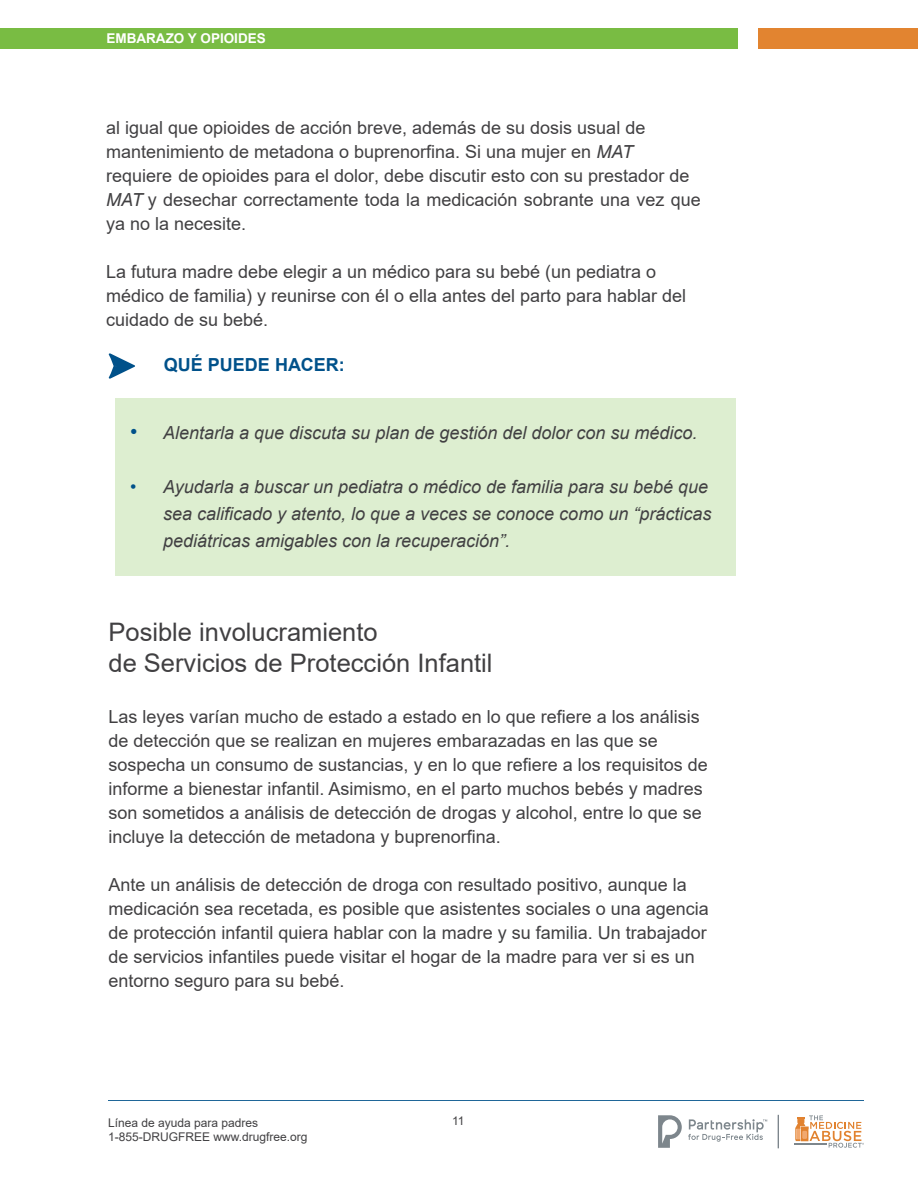
<style>
.page{position:relative;width:918px;height:1188px;background:#fff}
.page>*{position:absolute;margin:0;border:0;box-sizing:border-box;transform-origin:0 0}
.t1{font:25.5px "Arial";color:#414042}
.t2{font:18px/24px "Arial";color:#414042}
.t3{font:italic 18px/27px "Arial";color:#414042}
.t4{font:700 18px "Arial";color:#00518a}
.t5{font:700 13.5px "Arial";color:#fff}
.t6{font:12px/14.4px "Arial";color:#414042}
.s1{font-style:italic}
.s2{font-style:normal;font-size:21px;color:#00518a}
.s3{font-style:normal;color:#00518a}
</style>
<div class="page">
<hr style="left:108px;top:1100px;width:756px;height:1px;background:#00518a">
<div style="left:0;top:28px;width:738px;height:21px;background:#79bc43"></div>
<div style="left:758px;top:28px;width:160px;height:21px;background:#e28430"></div>
<svg style="left:658px;top:1115px;width:24px;height:33px"></svg>
<svg style="left:688px;top:1119px;width:79px;height:23px"></svg>
<svg style="left:795px;top:1115px;width:69px;height:33px"></svg>
<div style="left:778px;top:1115px;width:1px;height:33px;border:1px solid #7d868c"></div>
<div style="left:115px;top:399px;width:621px;height:177px;background:#ddeed0"></div>
<svg style="left:109px;top:353px;width:26px;height:26px"></svg>
<p class="t5" style="left:106px;top:29px;width:161px">EMBARAZO Y OPIOIDES</p>
<p class="t2" style="left:106px;top:116px;width:596px">al igual que opioides de acción breve, además de su dosis usual de mantenimiento de metadona o buprenorfina. Si una mujer en <span class="s1">MAT </span>requiere de opioides para el dolor, debe discutir esto con su prestador de <span class="s1">MAT</span> y desechar correctamente toda la medicación sobrante una vez que ya no la necesite.</p>
<p class="t2" style="left:106px;top:260px;width:582px">La futura madre debe elegir a un médico para su bebé (un pediatra o médico de familia) y reunirse con él o ella antes del parto para hablar del cuidado de su bebé.</p>
<p class="t4" style="left:164px;top:352px;width:183px">QUÉ PUEDE HACER:</p>
<p class="t3" style="left:130px;top:419px;width:569px"><span class="s2">•</span> Alentarla a que discuta su plan de gestión del dolor con su médico.</p>
<p class="t3" style="left:163px;top:473px;width:550px;text-indent:-33px"><span class="s3">•</span> Ayudarla a buscar un pediatra o médico de familia para su bebé que sea calificado y atento, lo que a veces se conoce como un “prácticas pediátricas amigables con la recuperación”.</p>
<p class="t1" style="left:109px;top:614px;width:271px">Posible involucramiento</p>
<p class="t1" style="left:109px;top:646px;width:386px">de Servicios de Protección Infantil</p>
<p class="t2" style="left:109px;top:705px;width:601px">Las leyes varían mucho de estado a estado en lo que refiere a los análisis de detección que se realizan en mujeres embarazadas en las que se sospecha un consumo de sustancias, y en lo que refiere a los requisitos de informe a bienestar infantil. Asimismo, en el parto muchos bebés y madres son sometidos a análisis de detección de drogas y alcohol, entre lo que se incluye la detección de metadona y buprenorfina.</p>
<p class="t2" style="left:109px;top:873px;width:602px">Ante un análisis de detección de droga con resultado positivo, aunque la medicación sea recetada, es posible que asistentes sociales o una agencia de protección infantil quiera hablar con la madre y su familia. Un trabajador de servicios infantiles puede visitar el hogar de la madre para ver si es un entorno seguro para su bebé.</p>
<p class="t6" style="left:108px;top:1115px;width:201px">Línea de ayuda para padres<br>1-855-DRUGFREE www.drugfree.org</p>
<p class="t6" style="left:452px;top:1114px;width:14px">11</p>
</div>
